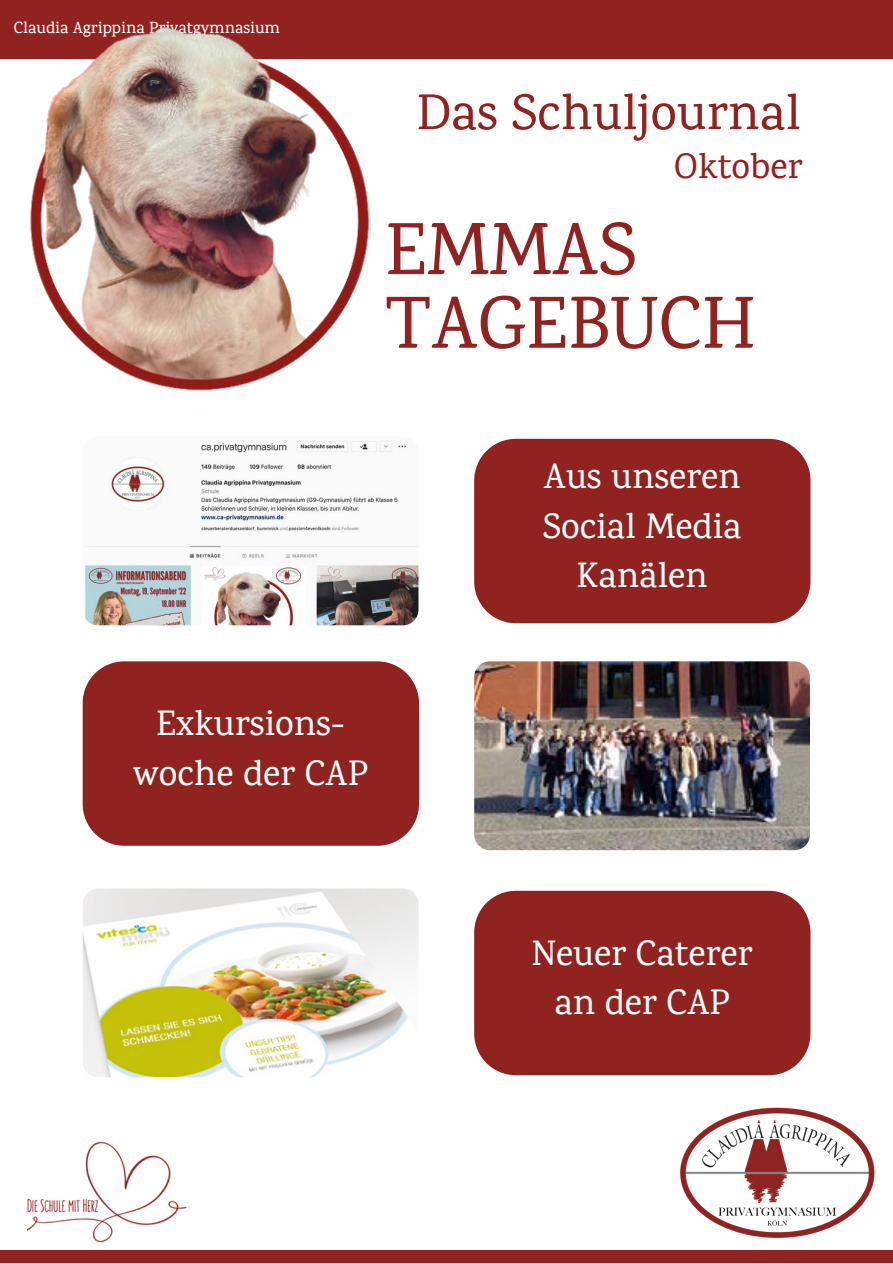
<style>
.page{position:relative;width:893px;height:1264px;background:#fff}
.page>*{position:absolute;margin:0;border:0;box-sizing:border-box;transform-origin:0 0}
.t1{font:500 75px "Karma";color:#902320}
.t2{font:500 51px "Karma";color:#902320}
.t3{font:500 36px/49.5px "Karma";color:#fff;text-align:center}
.t4{font:500 36px "Karma";color:#902320}
.t5{font:500 16.5px "Karma";color:#fff}
</style>
<div class="page">
<img style="left:26px;top:1141px;width:161px;height:102px">
<div style="left:0;top:0;width:892px;height:59px;background:#902320"></div>
<img style="left:680px;top:1107px;width:195px;height:131px">
<div style="left:0;top:1249px;width:892px;height:13px;background:#902421"></div>
<img style="left:474px;top:661px;width:335px;height:189px;border-radius:16px">
<img style="left:83px;top:888px;width:335px;height:189px;border-radius:16px">
<img style="left:30px;top:26px;width:340px;height:365px">
<div style="left:83px;top:661px;width:336px;height:184px;background:#902320"></div>
<div style="left:474px;top:890px;width:336px;height:185px;background:#902320"></div>
<img style="left:83px;top:436px;width:335px;height:189px;border-radius:16px">
<div style="left:474px;top:439px;width:336px;height:184px;background:#902320"></div>
<p class="t5" style="left:14px;top:18px;width:268px">Claudia Agrippina Privatgymnasium</p>
<h2 class="t2" style="left:416px;top:82px;width:385px">Das Schuljournal</h2>
<h1 class="t1" style="left:385px;top:204px;width:253px">EMMAS</h1>
<p class="t4" style="left:674px;top:144px;width:130px">Oktober</p>
<h1 class="t1" style="left:385px;top:278px;width:372px">TAGEBUCH</h1>
<p class="t3" style="left:542px;top:451px;width:200px">Aus unseren<br>Social Media<br>Kanälen</p>
<p class="t3" style="left:133px;top:698px;width:236px">Exkursions&shy;woche der CAP</p>
<p class="t3" style="left:531px;top:927px;width:222px">Neuer Caterer an der CAP</p>
</div>
